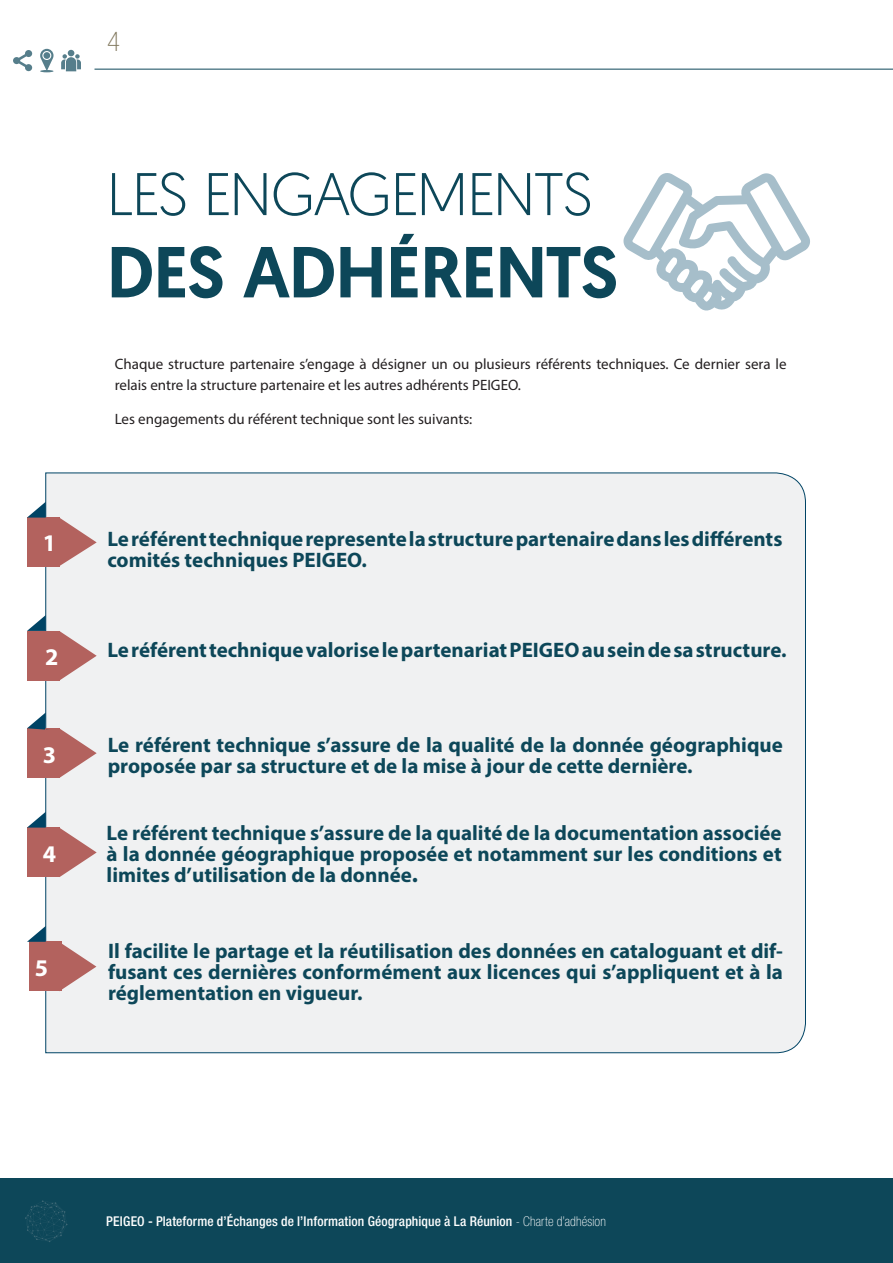
<style>
.page{position:relative;width:893px;height:1263px;background:#fff}
.page>*{position:absolute;margin:0;border:0;box-sizing:border-box;transform-origin:0 0}
.t1{font:500 72px "Geomanist";letter-spacing:-.015em;color:#0d4759}
.t2{font:300 60px "Geomanist";letter-spacing:-.025em;color:#0d4759}
.t3{font:100 condensed 27px "Helvetica Neue LT Std";color:#81785e}
.t4{font:700 24px "Myriad Pro";color:#fff}
.t5{font:700 21px/21px "Myriad Pro";color:#0d4759}
.t6{font:15px/21px "Myriad Pro";color:#231f20}
.t7{font:500 condensed 13.5px "Helvetica Neue LT Std";letter-spacing:.01em;color:#fff}
.s1{font-size:24px}
.s2{font-weight:100}
</style>
<div class="page">
<div style="left:0;top:1178px;width:893px;height:85px;background:#0d4759"></div>
<hr style="left:94px;top:69px;width:799px;height:1px;background:#0d4759">
<svg style="left:61px;top:50px;width:20px;height:21px"></svg>
<svg style="left:13px;top:50px;width:19px;height:21px"></svg>
<svg style="left:40px;top:49px;width:14px;height:23px"></svg>
<svg style="left:43px;top:52px;width:7px;height:7px"></svg>
<svg style="left:623px;top:173px;width:187px;height:138px"></svg>
<div style="left:45px;top:472px;width:761px;height:581px;background:#f0f1f2"></div>
<svg style="left:60px;top:518px;width:37px;height:48px"></svg>
<svg style="left:60px;top:631px;width:37px;height:49px"></svg>
<svg style="left:60px;top:728px;width:37px;height:50px"></svg>
<svg style="left:60px;top:828px;width:37px;height:49px"></svg>
<div style="left:27px;top:828px;width:33px;height:49px;background:#b3625e"></div>
<svg style="left:28px;top:812px;width:18px;height:15px"></svg>
<div style="left:27px;top:728px;width:33px;height:50px;background:#b3625e"></div>
<svg style="left:27px;top:712px;width:23px;height:18px"></svg>
<div style="left:27px;top:631px;width:33px;height:49px;background:#b3625e"></div>
<svg style="left:27px;top:615px;width:19px;height:16px"></svg>
<div style="left:27px;top:518px;width:33px;height:49px;background:#b3625e"></div>
<svg style="left:27px;top:502px;width:19px;height:16px"></svg>
<div style="left:29px;top:942px;width:32px;height:49px;background:#b3625e"></div>
<svg style="left:27px;top:926px;width:19px;height:16px"></svg>
<svg style="left:61px;top:942px;width:35px;height:49px"></svg>
<svg style="left:25px;top:1200px;width:43px;height:42px"></svg>
<p class="t4" style="left:43px;top:528px;width:15px">1</p>
<p class="t4" style="left:45px;top:641px;width:15px">2</p>
<p class="t4" style="left:43px;top:739px;width:15px">3</p>
<p class="t4" style="left:43px;top:838px;width:15px">4</p>
<p class="t4" style="left:35px;top:952px;width:15px">5</p>
<p class="t3" style="left:107px;top:26px;width:14px">4</p>
<h2 class="t2" style="left:107px;top:155px;width:202px">LES ENGAGEME</h2>
<h2 class="t2" style="left:493px;top:155px;width:96px">NTS</h2>
<h1 class="t1" style="left:107px;top:224px;width:38px">des</h1>
<h1 class="t1" style="left:243px;top:224px;width:89px">Adhé</h1>
<h1 class="t1" style="left:420px;top:224px;width:199px">RENTS</h1>
<p class="t6" style="left:115px;top:353px;width:673px">Chaque structure partenaire s’engage à désigner un ou plusieurs référents techniques. Ce dernier sera le relais entre la structure partenaire et les autres adhérents PEIGEO.</p>
<p class="t6" style="left:115px;top:408px;width:359px">Les engagements du référent technique sont les suivants:</p>
<p class="t5" style="left:107px;top:528px;width:677px">Le référent technique represente la structure partenaire dans les différents comités techniques PEIGEO.</p>
<p class="t5" style="left:107px;top:639px;width:681px">Le référent technique valorise le partenariat PEIGEO au sein de sa structure.</p>
<p class="t5" style="left:108px;top:733px;width:677px">Le référent technique s’assure de la qualité de la donnée géographique proposée par sa structure et de la mise à jour de cette dernière.</p>
<p class="t5" style="left:107px;top:822px;width:677px;text-align:justify">Le référent technique s’assure de la qualité de la documentation associée à la donnée géographique proposée et notamment sur les conditions et limites d’utilisation de la donnée<span class="s1">.</span></p>
<p class="t5" style="left:108px;top:939px;width:677px;text-align:justify">Il facilite le partage et la réutilisation des données en cataloguant et dif&shy;fusant ces dernières conformément aux licences qui s’appliquent et à la réglementation en vigueur.</p>
<p class="t7" style="left:106px;top:1213px;width:501px">PEIGEO - Plateforme d’Échanges de l’Information Géographique à La Réunion <span class="s2">- Charte d’adhésion</span></p>
</div>
